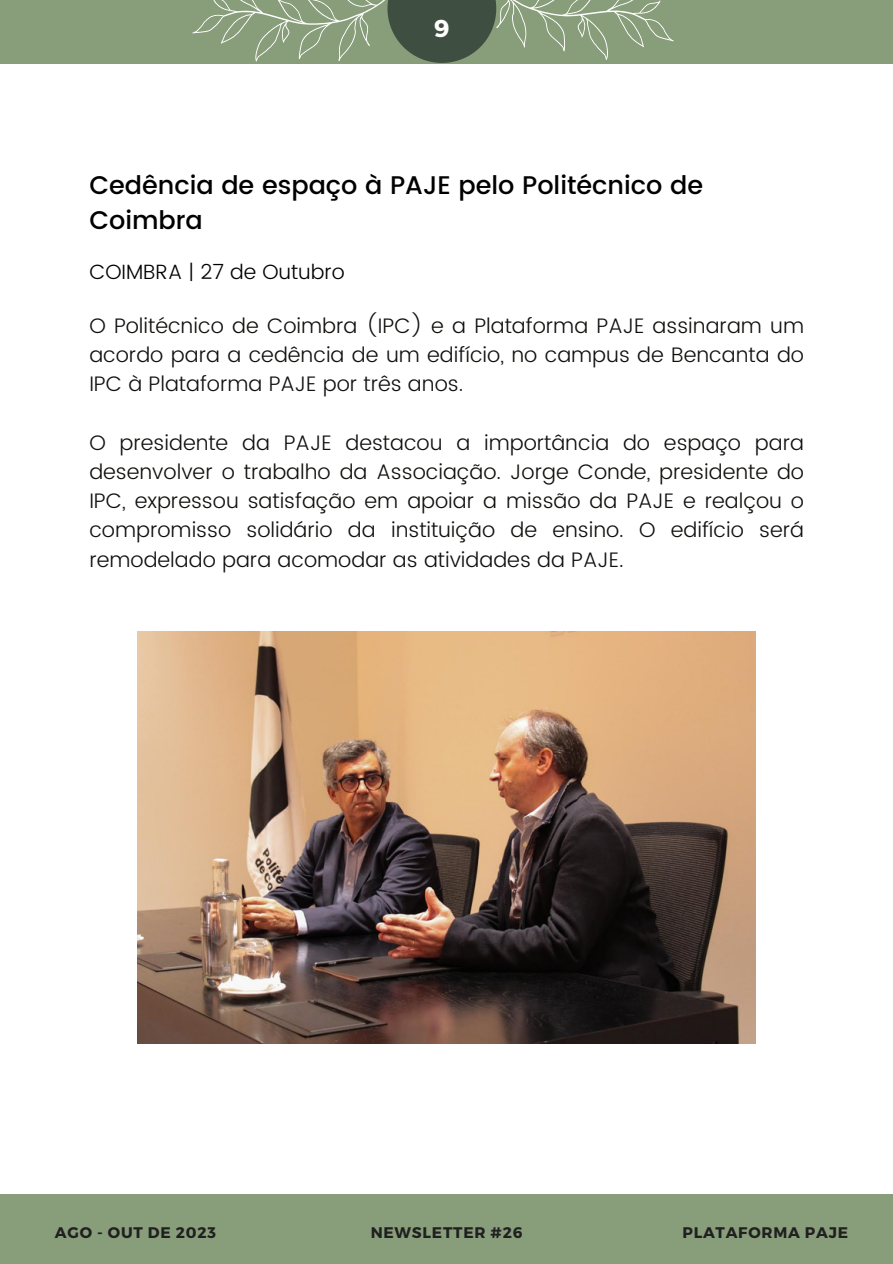
<style>
.page{position:relative;width:893px;height:1264px;background:#fff}
.page>*{position:absolute;margin:0;border:0;box-sizing:border-box;transform-origin:0 0}
.t1{font:500 25.5px/34.8px "Poppins";color:#000}
.t2{font:700 24.3px "Montserrat";color:#fff}
.t3{font:300 21px/29.2px "Poppins";color:#11100e;text-align:justify}
.t4{font:300 20.7px "Poppins";color:#000}
.t5{font:700 15.3px "Montserrat";letter-spacing:.05em;color:#202020}
</style>
<div class="page">
<div style="left:0;top:0;width:892px;height:63px;background:#889d7a"></div>
<svg style="left:177px;top:0;width:515px;height:64px"></svg>
<div style="left:0;top:1194px;width:892px;height:69px;background:#889d7a"></div>
<img style="left:138px;top:631px;width:617px;height:412px">
<p class="t2" style="left:434px;top:12px;width:17px">9</p>
<p class="t1" style="left:89px;top:168px;width:615px">Cedência de espaço à PAJE pelo Politécnico de<br>Coimbra</p>
<p class="t4" style="left:89px;top:259px;width:257px">COIMBRA | 27 de Outubro</p>
<p class="t3" style="left:89px;top:311px;width:716px">O Politécnico de Coimbra (IPC) e a Plataforma PAJE assinaram um acordo para a cedência de um edifício, no campus de Bencanta do IPC à Plataforma PAJE por três anos.</p>
<p class="t3" style="left:89px;top:428px;width:716px">O presidente da PAJE destacou a importância do espaço para desenvolver o trabalho da Associação. Jorge Conde, presidente do IPC, expressou satisfação em apoiar a missão da PAJE e realçou o compromisso solidário da instituição de ensino. O edifício será remodelado para acomodar as atividades da PAJE.</p>
<p class="t5" style="left:55px;top:1222px;width:162px">AGO - OUT DE 2023</p>
<p class="t5" style="left:370px;top:1222px;width:153px">NEWSLETTER #26</p>
<p class="t5" style="left:682px;top:1222px;width:167px">PLATAFORMA PAJE</p>
</div>
